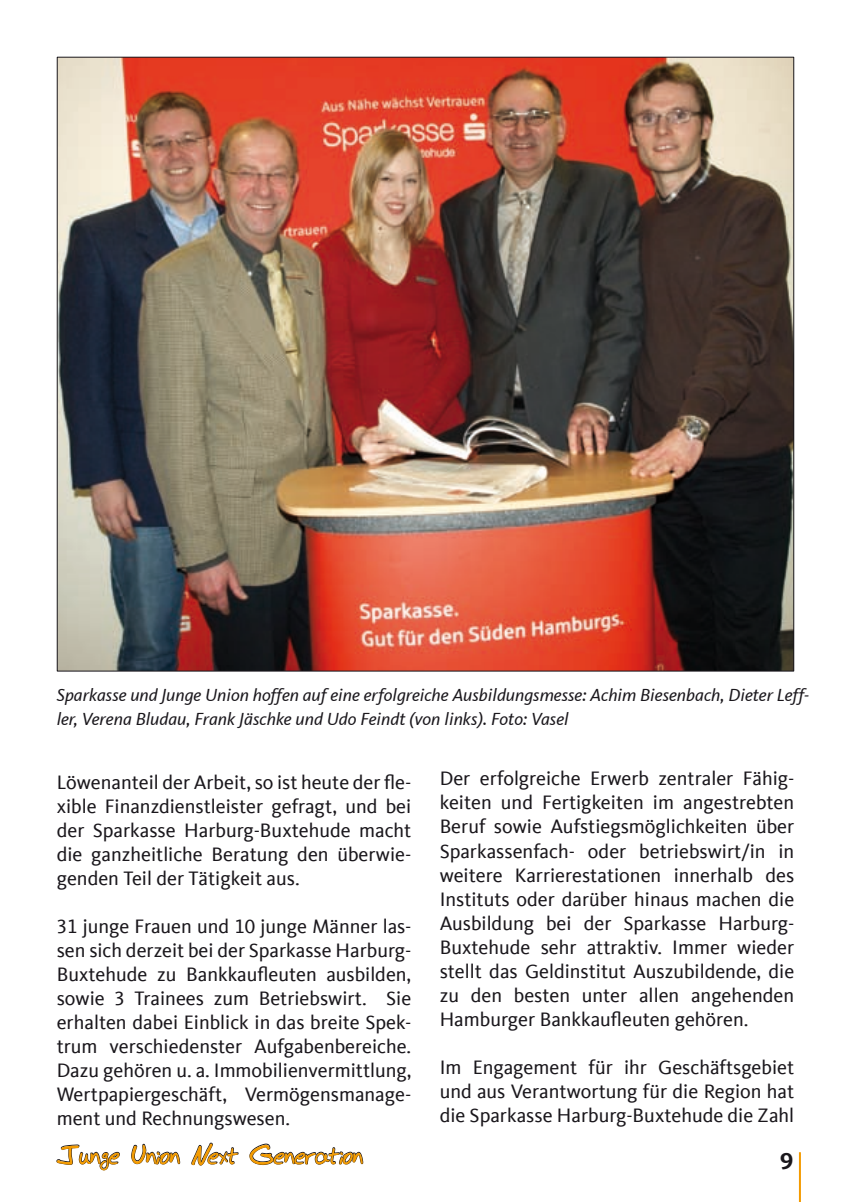
<style>
.page{position:relative;width:851px;height:1202px;background:#fff}
.page>*{position:absolute;margin:0;border:0;box-sizing:border-box;transform-origin:0 0}
.t1{font:700 24px "Bud Hand";color:#f49b00}
.t2{font:20px/24px "CDU Kievit Tab";color:#1a171c;text-align:justify}
.t3{font:italic 18px/24px "CDU Kievit Tab";color:#1a171c}
</style>
<div class="page">
<svg style="left:56px;top:1144px;width:64px;height:27px"></svg>
<svg style="left:131px;top:1143px;width:50px;height:22px"></svg>
<svg style="left:191px;top:1142px;width:48px;height:24px"></svg>
<svg style="left:249px;top:1143px;width:114px;height:22px"></svg>
<hr style="left:798px;top:1152px;width:2px;height:50px;background:#f49b00">
<img style="left:59px;top:59px;width:733px;height:611px">
<p class="t3" style="left:57px;top:683px;width:754px">Sparkasse und Junge Union hoffen auf eine erfolgreiche Ausbildungsmesse: Achim Biesenbach, Dieter Leff&shy;ler, Verena Bludau, Frank Jäschke und Udo Feindt (von links). Foto: Vasel</p>
<p class="t2" style="left:57px;top:771px;width:356px">Löwenanteil der Arbeit, so ist heute der fle&shy;xible Finanzdienstleister gefragt, und bei der Sparkasse Harburg-Buxtehude macht die ganzheitliche Beratung den überwie&shy;genden Teil der Tätigkeit aus.</p>
<p class="t2" style="left:57px;top:915px;width:356px">31 junge Frauen und 10 junge Männer las&shy;sen sich derzeit bei der Sparkasse Harburg-Buxtehude zu Bankkaufleuten ausbilden, sowie 3 Trainees zum Betriebswirt. Sie erhalten dabei Einblick in das breite Spek&shy;trum verschiedenster Aufgabenbereiche.<br>Dazu gehören u. a. Immobilienvermittlung, Wertpapiergeschäft, Vermögensmanage&shy;ment und Rechnungswesen.</p>
<p class="t1" style="left:57px;top:1142px;width:307px">Junge Union Next Generation</p>
<p class="t2" style="left:439px;top:767px;width:356px">Der erfolgreiche Erwerb zentraler Fähig&shy;keiten und Fertigkeiten im angestrebten Beruf sowie Aufstiegsmöglichkeiten über Sparkassenfach- oder betriebswirt/in in weitere Karrierestationen innerhalb des Instituts oder darüber hinaus machen die Ausbildung bei der Sparkasse Harburg-Buxtehude sehr attraktiv. Immer wieder stellt das Geldinstitut Auszubildende, die zu den besten unter allen angehenden Hamburger Bankkaufleuten gehören.</p>
<p class="t2" style="left:439px;top:1055px;width:356px">Im Engagement für ihr Geschäftsgebiet und aus Verantwortung für die Region hat die Sparkasse Harburg-Buxtehude die Zahl</p>
</div>
